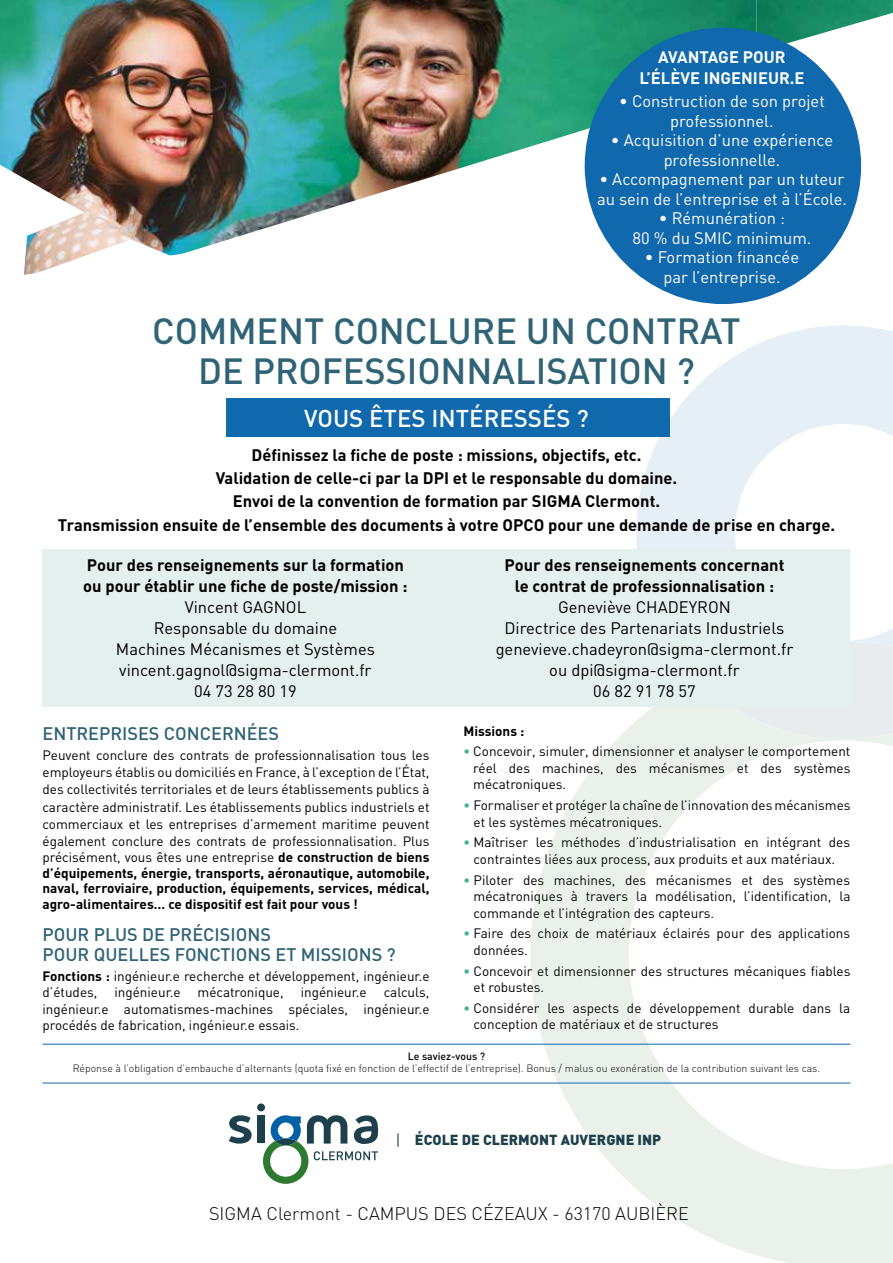
<style>
.page{position:relative;width:893px;height:1263px;background:#fff}
.page>*{position:absolute;margin:0;border:0;box-sizing:border-box;transform-origin:0 0}
.t1{font:500 36px/40.5px "DIN";color:#2f6375;text-align:center}
.t2{font:500 24px "DIN";color:#fff}
.t3{font:500 18px/19.5px "DIN";color:#2f6375}
.t4{font:300 18px "DIN";color:#000}
.t5{font:700 16.5px/23.1px "DIN";color:#000;text-align:center}
.t6{font:16.5px/21px "DIN";color:#000;text-align:center}
.t7{font:16.5px/19.5px "DIN";color:#fff;text-align:center}
.t8{font:700 16.5px/21px "DIN";color:#fff;text-align:center}
.t9{font:900 14.4px "DIN";color:#1d404c}
.t10{font:13.5px/16.5px "DIN";color:#000}
.t11{font:700 13.5px/15.8px "DIN";color:#000;text-align:justify}
.t12{font:300 10.5px "DIN";color:#000}
.t13{font:500 10.5px "DIN";color:#000}
.s1{font-weight:400}
.s2{font-weight:700}
.s3{font-weight:700;color:#45b2a1}
</style>
<div class="page">
<img style="left:0;top:0;width:893px;height:437px">
<svg style="left:530px;top:707px;width:363px;height:556px"></svg>
<div style="left:697px;top:678px;width:196px;height:61px;background:#e8eced"></div>
<svg style="left:636px;top:325px;width:257px;height:353px;fill:#e6eff6"></svg>
<div style="left:594px;top:37px;width:258px;height:258px;background:#1068ad;border-radius:50%"></div>
<div style="left:585px;top:28px;width:276px;height:276px;border:18px solid #1068ad;border-radius:50%"></div>
<div style="left:227px;top:398px;width:443px;height:38px;background:#1068ad"></div>
<hr style="left:43px;top:1044px;width:807px;height:1px;background:#1068ad">
<hr style="left:43px;top:1083px;width:807px;height:1px;background:#1068ad">
<div style="left:43px;top:550px;width:807px;height:157px;background:#e3f0ed"></div>
<div style="left:258px;top:1115px;width:7px;height:28px;background:#1d404c"></div>
<svg style="left:229px;top:1115px;width:23px;height:28px"></svg>
<svg style="left:263px;top:1115px;width:115px;height:69px"></svg>
<div style="left:257px;top:1103px;width:8px;height:8px;background:#1d404c;border-radius:50%"></div>
<svg style="left:397px;top:1133px;width:2px;height:14px"></svg>
<p class="t8" style="left:639px;top:45px;width:167px">AVANTAGE POUR<br>L’ÉLÈVE INGENIEUR.E</p>
<p class="t7" style="left:619px;top:91px;width:207px">• Construction de son projet professionnel.</p>
<p class="t7" style="left:611px;top:130px;width:224px">• Acquisition d’une expérience professionnelle.</p>
<p class="t7" style="left:597px;top:169px;width:251px;text-align:left">• Accompagnement par un tuteur au sein de l’entreprise et à l’École.</p>
<p class="t7" style="left:632px;top:208px;width:180px">• Rémunération :<br>80 % du SMIC minimum.</p>
<p class="t7" style="left:645px;top:247px;width:156px">• Formation financée par l’entreprise.</p>
<h1 class="t1" style="left:152px;top:309px;width:590px">COMMENT CONCLURE UN CONTRAT<br>DE PROFESSIONNALISATION ?</h1>
<h2 class="t2" style="left:304px;top:403px;width:286px">VOUS ÊTES INTÉRESSÉS ?</h2>
<p class="t5" style="left:58px;top:443px;width:779px">Définissez la fiche de poste : missions, objectifs, etc.<br>Validation de celle-ci par la DPI et le responsable du domaine.<br>Envoi de la convention de formation par SIGMA Clermont.<br>Transmission ensuite de l’ensemble des documents à votre OPCO pour une demande de prise en charge.</p>
<p class="t5" style="left:83px;top:554px;width:326px;line-height:21px;text-align:left">Pour des renseignements sur la formation ou pour établir une fiche de poste/mission :</p>
<p class="t6" style="left:116px;top:596px;width:261px">Vincent GAGNOL<br>Responsable du domaine<br>Machines Mécanismes et Systèmes vincent.gagnol@sigma-clermont.fr<br>04 73 28 80 19</p>
<p class="t5" style="left:504px;top:554px;width:281px;line-height:21px">Pour des renseignements concernant le contrat de professionnalisation :</p>
<p class="t6" style="left:496px;top:596px;width:299px">Geneviève CHADEYRON<br>Directrice des Partenariats Industriels genevieve.chadeyron@sigma-clermont.fr ou dpi@sigma-clermont.fr<br>06 82 91 78 57</p>
<h3 class="t3" style="left:43px;top:723px;width:238px">ENTREPRISES CONCERNÉES</h3>
<p class="t10" style="left:43px;top:746px;width:388px;line-height:17.2px;text-align:justify">Peuvent conclure des contrats de professionnalisation tous les employeurs établis ou domiciliés en France, à l’exception de l’État, des collectivités territoriales et de leurs établissements publics à caractère administratif. Les établissements publics industriels et commerciaux et les entreprises d’armement maritime peuvent également conclure des contrats de professionnalisation. Plus</p>
<p class="t11" style="left:43px;top:849px;width:388px"><span class="s1">précisément, vous êtes une entreprise</span> de construction de biens d’équipements, énergie, transports, aéronautique, automobile, naval, ferroviaire, production, équipements, services, médical, agro-alimentaires… ce dispositif est fait pour vous !</p>
<h3 class="t3" style="left:43px;top:924px;width:355px">POUR PLUS DE PRÉCISIONS<br>POUR QUELLES FONCTIONS ET MISSIONS ?</h3>
<p class="t10" style="left:43px;top:967px;width:388px"><span class="s2">Fonctions :</span> ingénieur.e recherche et développement, ingénieur.e d’études,</p>
<p class="t10" style="left:114px;top:984px;width:68px">ingénieur.e</p>
<p class="t10" style="left:198px;top:984px;width:88px">mécatronique,</p>
<p class="t10" style="left:301px;top:984px;width:68px">ingénieur.e</p>
<p class="t10" style="left:43px;top:984px;width:388px;text-align:justify;text-indent:341px">calculs, ingénieur.e automatismes-machines spéciales, ingénieur.e procédés de fabrication, ingénieur.e essais.</p>
<p class="t11" style="left:463px;top:723px;width:62px">Missions :</p>
<p class="t10" style="left:473px;top:743px;width:379px;text-align:justify;text-indent:-10px"><span class="s3">•</span> Concevoir, simuler, dimensionner et analyser le comportement réel des machines, des mécanismes et des systèmes mécatroniques.</p>
<p class="t10" style="left:473px;top:797px;width:378px;text-indent:-10px"><span class="s3">•</span> Formaliser et protéger la chaîne de l’innovation des mécanismes et les systèmes mécatroniques.</p>
<p class="t10" style="left:463px;top:834px;width:388px;text-align:center"><span class="s3">•</span> Maîtriser les méthodes d’industrialisation en intégrant des contraintes liées aux process, aux produits et aux matériaux.</p>
<p class="t10" style="left:473px;top:871px;width:378px;text-align:justify;text-indent:-10px"><span class="s3">•</span> Piloter des machines, des mécanismes et des systèmes mécatroniques à travers la modélisation, l’identification, la commande et l’intégration des capteurs.</p>
<p class="t10" style="left:473px;top:925px;width:378px;text-indent:-10px"><span class="s3">•</span> Faire des choix de matériaux éclairés pour des applications données.</p>
<p class="t10" style="left:473px;top:962px;width:378px;text-indent:-10px"><span class="s3">•</span> Concevoir et dimensionner des structures mécaniques fiables et robustes.</p>
<p class="t10" style="left:473px;top:999px;width:378px;text-indent:-10px"><span class="s3">•</span> Considérer les aspects de développement durable dans la conception de matériaux et de structures</p>
<p class="t13" style="left:408px;top:1049px;width:79px">Le saviez-vous ?</p>
<p class="t12" style="left:73px;top:1062px;width:749px">Réponse à l’obligation d’embauche d’alternants (quota fixé en fonction de l’effectif de l’entreprise). Bonus / malus ou exonération de la contribution suivant les cas.</p>
<p class="t9" style="left:415px;top:1130px;width:248px">ÉCOLE DE CLERMONT AUVERGNE INP</p>
<h3 class="t4" style="left:209px;top:1202px;width:481px">SIGMA Clermont - CAMPUS DES CÉZEAUX - 63170 AUBIÈRE</h3>
</div>
